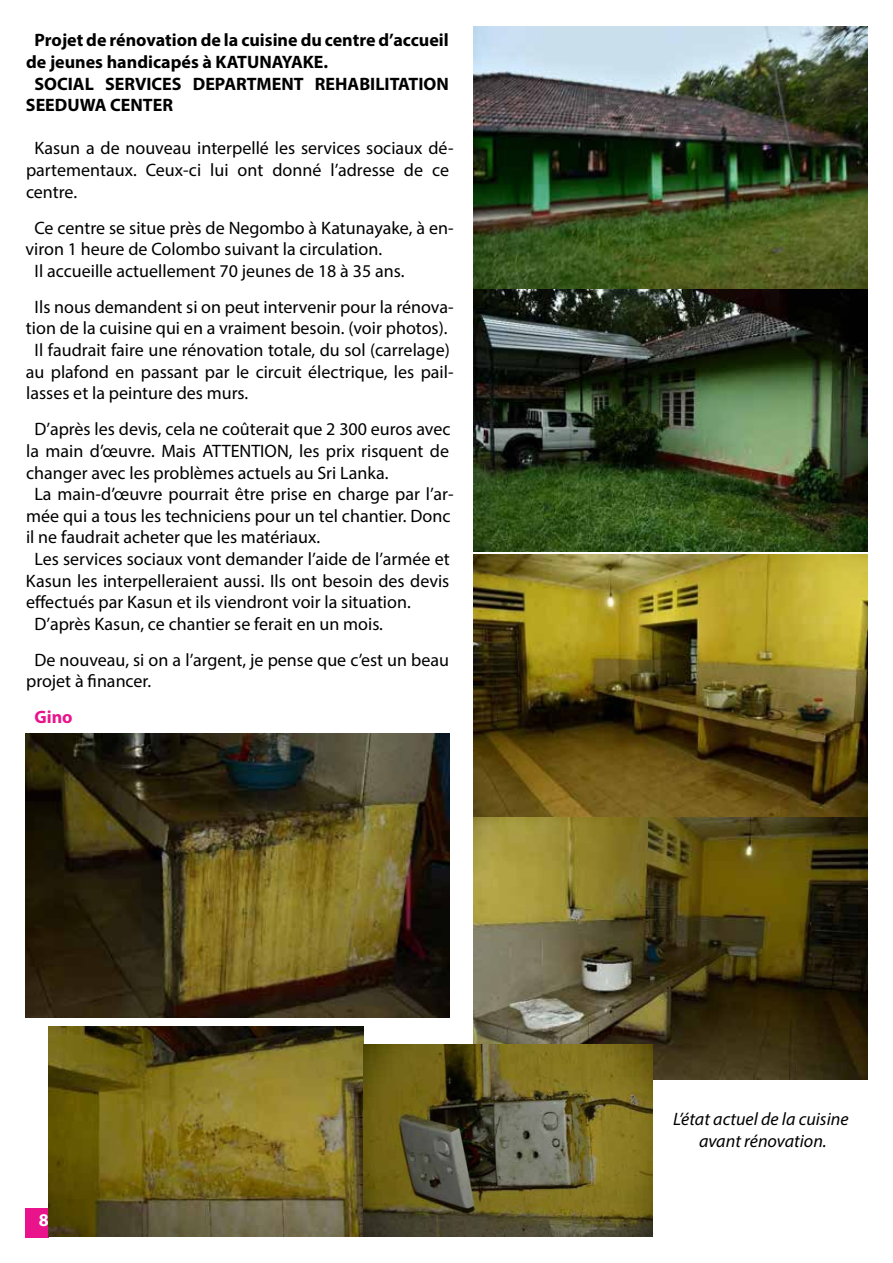
<style>
.page{position:relative;width:893px;height:1263px;background:#fff}
.page>*{position:absolute;margin:0;border:0;box-sizing:border-box;transform-origin:0 0}
.t1{font:18px/21.6px "Myriad Pro";color:#000}
.t2{font:700 18px "Myriad Pro";color:#000}
.t3{font:italic 18px/21.6px "Myriad Pro";color:#000;text-align:center}
.t4{font:700 18px "Myriad Pro";color:#e9138c}
.t5{font:700 18px "Myriad Pro";color:#fff}
</style>
<div class="page">
<div style="left:26px;top:1208px;width:23px;height:29px;background:#e9138c"></div>
<img style="left:474px;top:27px;width:393px;height:525px">
<img style="left:474px;top:555px;width:393px;height:524px">
<img style="left:26px;top:733px;width:424px;height:284px">
<img style="left:49px;top:1026px;width:315px;height:210px">
<img style="left:364px;top:1044px;width:288px;height:192px">
<p class="t2" style="left:35px;top:29px;width:416px">Projet de rénovation de la cuisine du centre d’accueil</p>
<p class="t2" style="left:26px;top:50px;width:303px">de jeunes handicapés à KATUNAYAKE.</p>
<p class="t2" style="left:34px;top:72px;width:416px">SOCIAL SERVICES DEPARTMENT REHABILITATION</p>
<p class="t2" style="left:26px;top:93px;width:149px">SEEDUWA CENTER</p>
<p class="t1" style="left:26px;top:137px;width:429px;text-indent:8px">Kasun a de nouveau interpellé les services sociaux dé&shy;partementaux. Ceux-ci lui ont donné l’adresse de ce centre.</p>
<p class="t1" style="left:34px;top:217px;width:421px">Ce centre se situe près de Negombo à Katunayake, à en-</p>
<p class="t1" style="left:26px;top:238px;width:358px">viron 1 heure de Colombo suivant la circulation.</p>
<p class="t1" style="left:35px;top:260px;width:371px">Il accueille actuellement 70 jeunes de 18 à 35 ans.</p>
<p class="t1" style="left:35px;top:296px;width:420px">Ils nous demandent si on peut intervenir pour la rénova-</p>
<p class="t1" style="left:26px;top:317px;width:423px">tion de la cuisine qui en a vraiment besoin. (voir photos).</p>
<p class="t1" style="left:35px;top:339px;width:417px">Il faudrait faire une rénovation totale, du sol (carrelage)</p>
<p class="t1" style="left:26px;top:361px;width:429px">au plafond en passant par le circuit électrique, les pail-</p>
<p class="t1" style="left:26px;top:382px;width:224px">lasses et la peinture des murs.</p>
<p class="t1" style="left:34px;top:418px;width:418px">D’après les devis, cela ne coûterait que 2 300 euros avec</p>
<p class="t1" style="left:26px;top:440px;width:424px">la main d’œuvre. Mais ATTENTION, les prix risquent de</p>
<p class="t1" style="left:26px;top:461px;width:364px">changer avec les problèmes actuels au Sri Lanka.</p>
<p class="t1" style="left:34px;top:483px;width:421px">La main-d’œuvre pourrait être prise en charge par l’ar-</p>
<p class="t1" style="left:26px;top:505px;width:426px">mée qui a tous les techniciens pour un tel chantier. Donc</p>
<p class="t1" style="left:26px;top:526px;width:296px">il ne faudrait acheter que les matériaux.</p>
<p class="t1" style="left:34px;top:548px;width:417px">Les services sociaux vont demander l’aide de l’armée et</p>
<p class="t1" style="left:26px;top:569px;width:425px">Kasun les interpelleraient aussi. Ils ont besoin des devis</p>
<p class="t1" style="left:26px;top:591px;width:386px">effectués par Kasun et ils viendront voir la situation.</p>
<p class="t1" style="left:34px;top:613px;width:350px">D’après Kasun, ce chantier se ferait en un mois.</p>
<p class="t1" style="left:26px;top:649px;width:424px;text-indent:8px">De nouveau, si on a l’argent, je pense que c’est un beau projet à financer.</p>
<p class="t4" style="left:34px;top:705px;width:40px">Gino</p>
<p class="t5" style="left:39px;top:1208px;width:11px">8</p>
<p class="t3" style="left:673px;top:1108px;width:177px">L’état actuel de la cuisine avant rénovation.</p>
</div>
